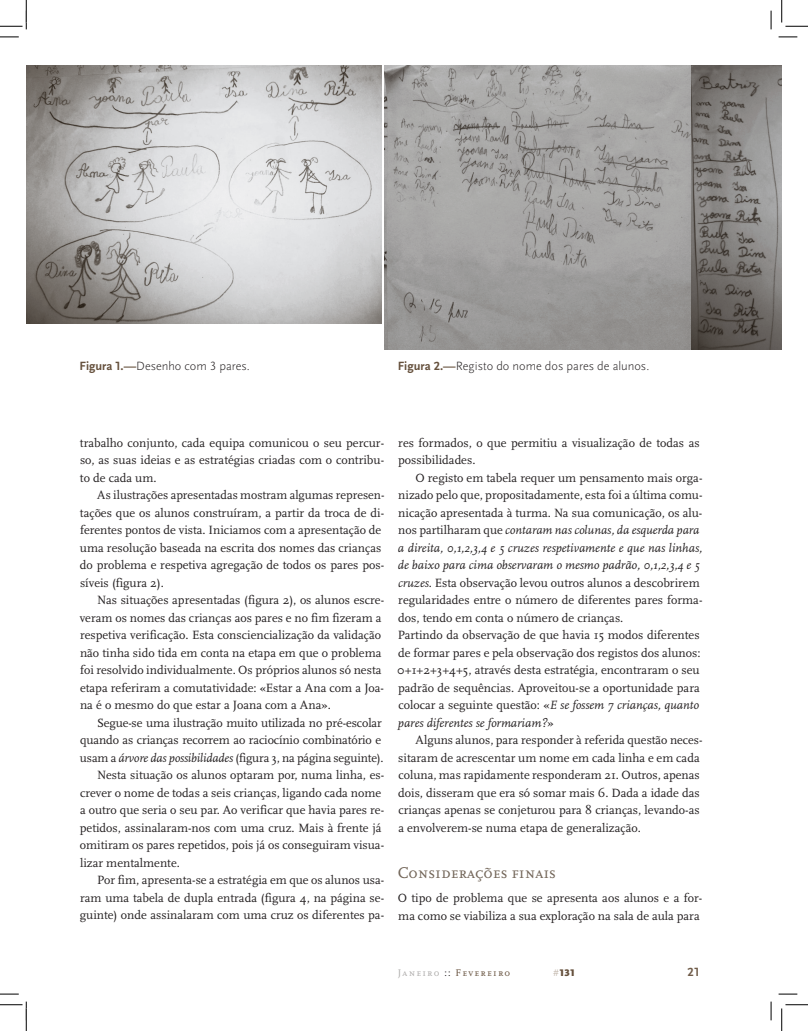
<style>
.page{position:relative;width:808px;height:1031px;background:#fff}
.page>*{position:absolute;margin:0;border:0;box-sizing:border-box;transform-origin:0 0}
.t1{font:16.25px "Scala Caps";color:#726558}
.t2{font:12.5px/17.5px "Scala";color:#231f20}
.t3{font:300 12.5px "Scala Sans Pro";color:#231f20}
.t4{font:12.5px "Scala Sans Bold SC";color:#705c49}
.t5{font:10px "Scala Caps";letter-spacing:.12em;color:#65503c}
.t6{font:900 10px "Scala Sans Pro";color:#65503c}
.s1{font-weight:700;color:#65503c}
.s2{font-style:italic}
.s3{color:#aeacab}
.s4{color:#231f20}
.s5{font-weight:400;color:#c3b8ad}
</style>
<div class="page">
<img style="left:26px;top:65px;width:355px;height:258px">
<img style="left:384px;top:65px;width:397px;height:285px">
<svg style="left:0;top:36px;width:19px;height:2px"></svg>
<svg style="left:778px;top:36px;width:19px;height:2px"></svg>
<svg style="left:0;top:993px;width:19px;height:1px"></svg>
<svg style="left:778px;top:993px;width:19px;height:1px"></svg>
<svg style="left:770px;top:11px;width:1px;height:18px"></svg>
<svg style="left:770px;top:1001px;width:1px;height:19px"></svg>
<svg style="left:0;top:0;width:27px;height:29px"></svg>
<svg style="left:0;top:1001px;width:27px;height:29px"></svg>
<svg style="left:781px;top:0;width:26px;height:27px"></svg>
<svg style="left:781px;top:1004px;width:26px;height:26px"></svg>
<p class="t3" style="left:79px;top:359px;width:172px"><span class="s1">Figura 1.—</span>Desenho com 3 pares.</p>
<p class="t3" style="left:397px;top:359px;width:253px"><span class="s1">Figura 2.—</span>Registo do nome dos pares de alunos.</p>
<p class="t2" style="left:80px;top:434px;width:305px;text-align:justify">trabalho conjunto, cada equipa comunicou o seu percur&shy;so, as suas ideias e as estratégias criadas com o contribu&shy;to de cada um.</p>
<p class="t2" style="left:80px;top:486px;width:306px;text-indent:17px">As ilustrações apresentadas mostram algumas represen&shy;tações que os alunos construíram, a partir da troca de di&shy;ferentes pontos de vista. Iniciamos com a apresentação de uma resolução baseada na escrita dos nomes das crianças do problema e respetiva agregação de todos os pares pos&shy;síveis (figura 2).</p>
<p class="t2" style="left:80px;top:591px;width:306px;text-indent:17px">Nas situações apresentadas (figura 2), os alunos escre&shy;veram os nomes das crianças aos pares e no fim fizeram a respetiva verificação. Esta consciencialização da validação não tinha sido tida em conta na etapa em que o problema foi resolvido individualmente. Os próprios alunos só nesta etapa referiram a comutatividade: «Estar a Ana com a Joa&shy;na é o mesmo do que estar a Joana com a Ana».</p>
<p class="t2" style="left:97px;top:714px;width:286px">Segue-se uma ilustração muito utilizada no pré-escolar</p>
<p class="t2" style="left:80px;top:731px;width:302px">quando as crianças recorrem ao raciocínio combinatório e</p>
<p class="t2" style="left:80px;top:749px;width:305px">usam a <span class="s2">árvore das possibilidades</span> (figura 3, na página seguinte).</p>
<p class="t2" style="left:97px;top:766px;width:288px">Nesta situação os alunos optaram por, numa linha, es-</p>
<p class="t2" style="left:80px;top:784px;width:302px">crever o nome de todas a seis crianças, ligando cada nome</p>
<p class="t2" style="left:80px;top:801px;width:305px">a outro que seria o seu par. Ao verificar que havia pares re-</p>
<p class="t2" style="left:80px;top:819px;width:303px">petidos, assinalaram-nos com uma cruz. Mais à frente já</p>
<p class="t2" style="left:80px;top:836px;width:305px">omitiram os pares repetidos, pois já os conseguiram visua-</p>
<p class="t2" style="left:80px;top:854px;width:101px">lizar mentalmente.</p>
<p class="t2" style="left:97px;top:871px;width:288px">Por fim, apresenta-se a estratégia em que os alunos usa-</p>
<p class="t2" style="left:80px;top:889px;width:305px">ram uma tabela de dupla entrada (figura 4, na página se-</p>
<p class="t2" style="left:80px;top:906px;width:305px">guinte) onde assinalaram com uma cruz os diferentes pa-</p>
<p class="t2" style="left:398px;top:434px;width:303px">res formados, o que permitiu a visualização de todas as possibilidades.</p>
<p class="t2" style="left:397px;top:469px;width:306px;text-indent:18px">O registo em tabela requer um pensamento mais orga&shy;nizado pelo que, propositadamente, esta foi a última comu&shy;nicação apresentada à turma. Na sua comunicação, os alu&shy;nos partilharam que <span class="s2">contaram nas colunas, da esquerda para a direita, 0,1,2,3,4 e 5 cruzes respetivamente e que nas linhas, de baixo para cima observaram o mesmo padrão, 0,1,2,3,4 e 5 cruzes</span>. Esta observação levou outros alunos a descobrirem regularidades entre o número de diferentes pares forma&shy;dos, tendo em conta o número de crianças.<br>Partindo da observação de que havia 15 modos diferentes de formar pares e pela observação dos registos dos alunos:<br>0+1+2+3+4+5, através desta estratégia, encontraram o seu padrão de sequências. Aproveitou-se a oportunidade para colocar a seguinte questão: «<span class="s2">E se fossem 7 crianças, quanto pares diferentes se formariam?</span>»</p>
<p class="t2" style="left:398px;top:731px;width:306px;text-indent:17px">Alguns alunos, para responder à referida questão neces&shy;sitaram de acrescentar um nome em cada linha e em cada coluna, mas rapidamente responderam 21. Outros, apenas dois, disseram que era só somar mais 6. Dada a idade das crianças apenas se conjeturou para 8 crianças, levando-as a envolverem-se numa etapa de generalização.</p>
<h1 class="t1" style="left:397px;top:863px;width:159px">Considerações finais</h1>
<p class="t2" style="left:397px;top:889px;width:306px">O tipo de problema que se apresenta aos alunos e a for&shy;ma como se viabiliza a sua exploração na sala de aula para</p>
<p class="t5" style="left:397px;top:967px;width:114px"><span class="s3">Janeiro</span> <span class="s4">::</span> Fevereiro</p>
<p class="t6" style="left:552px;top:966px;width:23px"><span class="s5">#</span>131</p>
<p class="t4" style="left:687px;top:964px;width:14px">21</p>
</div>
